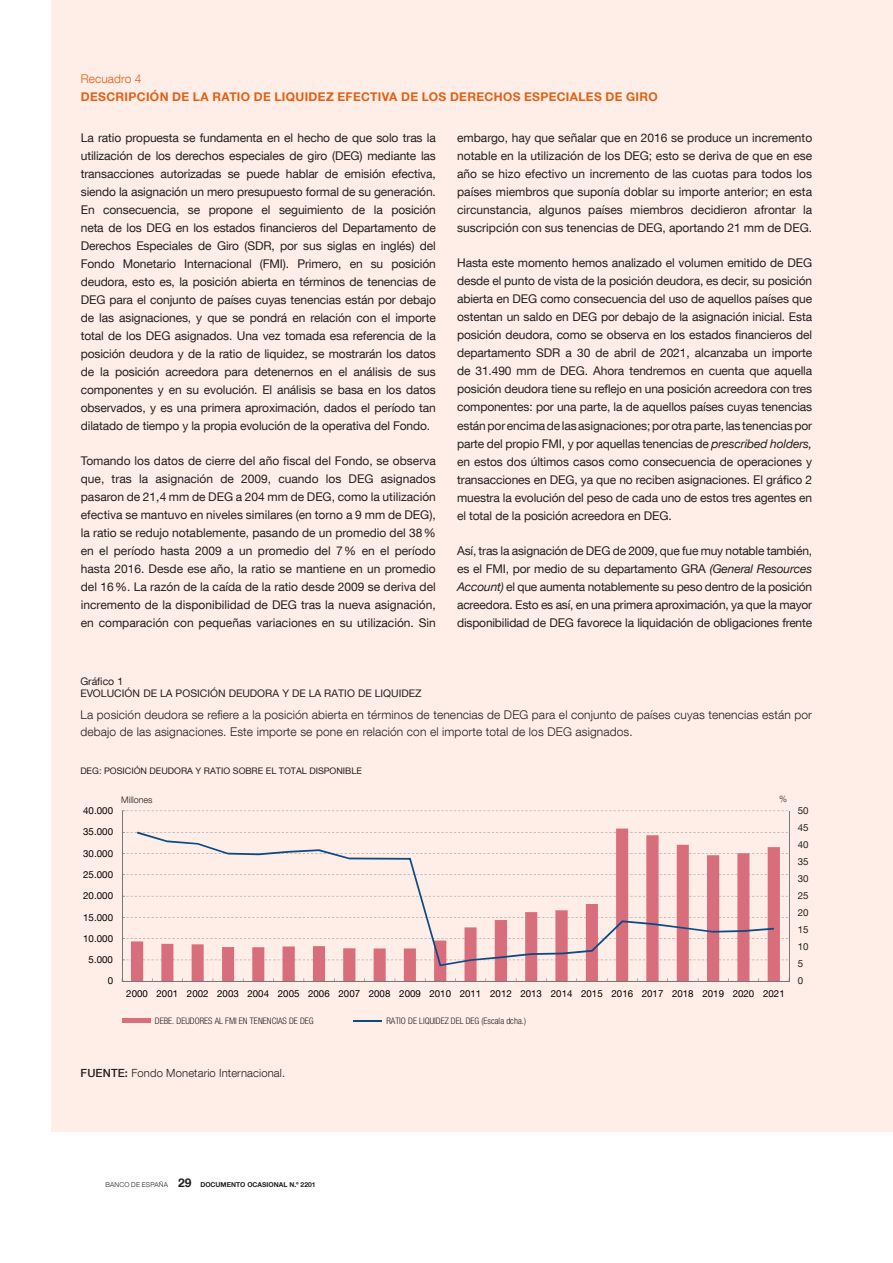
<style>
.page{position:relative;width:893px;height:1263px;background:#fff}
.page>*{position:absolute;margin:0;border:0;box-sizing:border-box;transform-origin:0 0}
.Texto_RECUADRO{font:12px/18px "Bd E Neue Helvetica";letter-spacing:-.01em;color:#231f20;text-align:justify}
.t1{font:300 12px/16.5px "Bd E Neue Helvetica";letter-spacing:.01em;color:#231f20}
.Título_RECUADRO{font:700 12px "Bd E Neue Helvetica";letter-spacing:.03em;color:#e25f14}
.Nº_RECUADRO{font:300 12px "Bd E Neue Helvetica";letter-spacing:.005em;color:#e25f14}
.t2{font:300 11.25px "Bd E Neue Helvetica";letter-spacing:.01em;color:#231f20}
.t3{font:10.5px/12.6px "Bd E Neue Helvetica";color:#231f20}
.t4{font:9.75px "Bd E Neue Helvetica";color:#000002}
.t5{font:9.75px "Bd E Neue Helvetica";color:#231f20}
.t6{font:300 condensed 9px "Bd E Neue Helvetica";color:#231f20}
.t7{font:9px "Bd E Neue Helvetica";color:#231f20}
.t8{font:300 9px "Bd E Neue Helvetica";color:#231f20}
.t9{font:300 6.75px "Bd E Neue Helvetica";color:#231f20}
.s1{font-style:italic}
.s2{font-weight:500}
.s3{font-style:inherit}
.s4{font-size:12px}
</style>
<div class="page">
<div style="left:51px;top:0;width:842px;height:1131px;background:#ffeee7"></div>
<div style="left:122px;top:1018px;width:29px;height:5px;background:#d86e7b"></div>
<svg style="left:353px;top:1020px;width:29px;height:1px"></svg>
<svg style="left:123px;top:810px;width:665px;height:171px"></svg>
<svg style="left:131px;top:828px;width:649px;height:153px"></svg>
<hr style="left:789px;top:811px;width:1px;height:170px;background:#74787a">
<hr style="left:122px;top:811px;width:1px;height:170px;background:#74787a">
<hr style="left:122px;top:981px;width:667px;height:1px;background:#74787a">
<svg style="left:137px;top:832px;width:637px;height:134px"></svg>
<h2 class="Nº_RECUADRO" style="left:81px;top:72px;width:62px">Recuadro 4</h2>
<h2 class="Título_RECUADRO" style="left:81px;top:89px;width:578px">DESCRIPCIÓN DE LA RATIO DE LIQUIDEZ EFECTIVA DE LOS DERECHOS ESPECIALES DE GIRO</h2>
<p class="Texto_RECUADRO" style="left:81px;top:128px;width:357px">La ratio propuesta se fundamenta en el hecho de que solo tras la utilización de los derechos especiales de giro (DEG) mediante las transacciones autorizadas se puede hablar de emisión efectiva, siendo la asignación un mero presupuesto formal de su generación.<br>En consecuencia, se propone el seguimiento de la posición neta de los DEG en los estados financieros del Departamento de Derechos Especiales de Giro (SDR, por sus siglas en inglés) del Fondo Monetario Internacional (FMI). Primero, en su posición deudora, esto es, la posición abierta en términos de tenencias de DEG para el conjunto de países cuyas tenencias están por debajo de las asignaciones, y que se pondrá en relación con el importe total de los DEG asignados. Una vez tomada esa referencia de la posición deudora y de la ratio de liquidez, se mostrarán los datos de la posición acreedora para detenernos en el análisis de sus componentes y en su evolución. El análisis se basa en los datos observados, y es una primera aproximación, dados el período tan dilatado de tiempo y la propia evolución de la operativa del Fondo.</p>
<p class="Texto_RECUADRO" style="left:81px;top:451px;width:357px">Tomando los datos de cierre del año fiscal del Fondo, se observa que, tras la asignación de 2009, cuando los DEG asignados pasaron de 21,4 mm de DEG a 204 mm de DEG, como la utilización efectiva se mantuvo en niveles similares (en torno a 9 mm de DEG), la ratio se redujo notablemente, pasando de un promedio del 38% en el período hasta 2009 a un promedio del 7% en el período hasta 2016. Desde ese año, la ratio se mantiene en un promedio del 16%. La razón de la caída de la ratio desde 2009 se deriva del incremento de la disponibilidad de DEG tras la nueva asignación, en comparación con pequeñas variaciones en su utilización. Sin</p>
<p class="Texto_RECUADRO" style="left:457px;top:128px;width:357px">embargo, hay que señalar que en 2016 se produce un incremento notable en la utilización de los DEG; esto se deriva de que en ese año se hizo efectivo un incremento de las cuotas para todos los países miembros que suponía doblar su importe anterior; en esta circunstancia, algunos países miembros decidieron afrontar la suscripción con sus tenencias de DEG, aportando 21 mm de DEG.</p>
<p class="Texto_RECUADRO" style="left:457px;top:253px;width:357px">Hasta este momento hemos analizado el volumen emitido de DEG desde el punto de vista de la posición deudora, es decir, su posición abierta en DEG como consecuencia del uso de aquellos países que ostentan un saldo en DEG por debajo de la asignación inicial. Esta posición deudora, como se observa en los estados financieros del departamento SDR a 30 de abril de 2021, alcanzaba un importe de 31.490 mm de DEG. Ahora tendremos en cuenta que aquella posición deudora tiene su reflejo en una posición acreedora con tres componentes: por una parte, la de aquellos países cuyas tenencias están por encima de las asignaciones; por otra parte, las tenencias por parte del propio FMI, y por aquellas tenencias de <span class="s1">prescribed holders, </span>en estos dos últimos casos como consecuencia de operaciones y transacciones en DEG, ya que no reciben asignaciones. El gráfico 2 muestra la evolución del peso de cada uno de estos tres agentes en el total de la posición acreedora en DEG.</p>
<p class="Texto_RECUADRO" style="left:457px;top:541px;width:357px">Así, tras la asignación de DEG de 2009, que fue muy notable también, es el FMI, por medio de su departamento GRA <span class="s1">(General Resources Account)</span> el que aumenta notablemente su peso dentro de la posición acreedora. Esto es así, en una primera aproximación, ya que la mayor disponibilidad de DEG favorece la liquidación de obligaciones frente</p>
<p class="t3" style="left:80px;top:674px;width:343px">Gráfico 1<br>EVOLUCIÓN DE LA POSICIÓN DEUDORA Y DE LA RATIO DE LIQUIDEZ</p>
<p class="t1" style="left:81px;top:706px;width:733px">La posición deudora se refiere a la posición abierta en términos de tenencias de DEG para el conjunto de países cuyas tenencias están por debajo de las asignaciones. Este importe se pone en relación con el importe total de los DEG asignados.</p>
<p class="t7" style="left:80px;top:765px;width:283px">DEG: POSICIÓN DEUDORA Y RATIO SOBRE EL TOTAL DISPONIBLE</p>
<p class="t8" style="left:121px;top:794px;width:33px">Millones</p>
<p class="t8" style="left:779px;top:793px;width:10px">%</p>
<p class="t4" style="left:83px;top:805px;width:31px">40.000</p>
<p class="t5" style="left:798px;top:805px;width:12px">50</p>
<p class="t4" style="left:83px;top:826px;width:31px">35.000</p>
<p class="t5" style="left:798px;top:822px;width:12px">45</p>
<p class="t4" style="left:83px;top:847px;width:31px">30.000</p>
<p class="t5" style="left:798px;top:839px;width:12px">40</p>
<p class="t5" style="left:798px;top:856px;width:12px">35</p>
<p class="t4" style="left:83px;top:868px;width:31px">25.000</p>
<p class="t5" style="left:798px;top:873px;width:12px">30</p>
<p class="t4" style="left:83px;top:890px;width:31px">20.000</p>
<p class="t5" style="left:798px;top:890px;width:12px">25</p>
<p class="t4" style="left:83px;top:911px;width:31px">15.000</p>
<p class="t5" style="left:798px;top:907px;width:12px">20</p>
<p class="t4" style="left:83px;top:932px;width:31px">10.000</p>
<p class="t5" style="left:798px;top:924px;width:12px">15</p>
<p class="t5" style="left:798px;top:941px;width:12px">10</p>
<p class="t4" style="left:89px;top:954px;width:26px">5.000</p>
<p class="t5" style="left:798px;top:958px;width:7px">5</p>
<p class="t4" style="left:108px;top:975px;width:7px">0</p>
<p class="t5" style="left:798px;top:975px;width:7px">0</p>
<p class="t4" style="left:126px;top:987px;width:660px">2000 2001 2002 2003 2004 2005 2006 2007 2008 2009 2010 2011 2012 2013 2014 2015 2016 2017 2018 2019 2020 2021</p>
<p class="t6" style="left:155px;top:1015px;width:160px">DEBE. DEUDORES AL FMI EN TENENCIAS DE DEG</p>
<p class="t6" style="left:386px;top:1015px;width:141px">RATIO DE LIQUIDEZ DEL DEG (Escala dcha.)</p>
<p class="t2" style="left:81px;top:1066px;width:206px"><span class="s2">FUENTE:</span> Fondo Monetario Internacional.</p>
<p class="t9" style="left:105px;top:1181px;width:212px"><span class="s3">BANCO DE ESPAÑA</span> <span class="s4">29</span> DOCUMENTO OCASIONAL N.º 2201</p>
</div>
